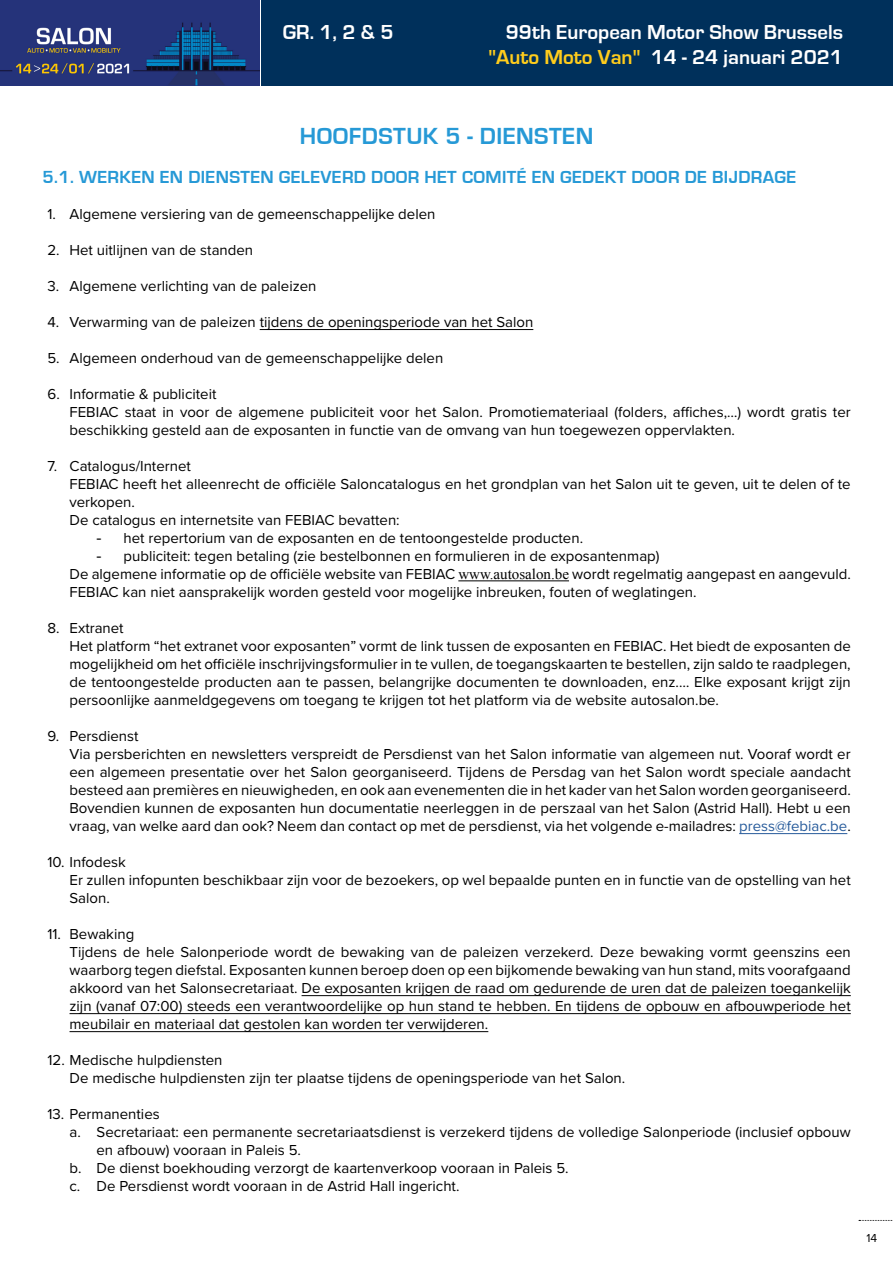
<style>
.page{position:relative;width:893px;height:1263px;background:#fff}
.page>*{position:absolute;margin:0;border:0;box-sizing:border-box;transform-origin:0 0}
.t1{font:700 24px "Eurostile";letter-spacing:.02em;color:#2699d6}
.t2{font:700 20.85px/25px "Eurostile";color:#fff;text-align:right}
.t3{font:700 18px "Eurostile";letter-spacing:.02em;color:#2699d6}
.t4{font:15px/18px "Proxima Nova";color:#000}
.t5{font:12px "Proxima Nova";color:#000}
.s1{color:#ffcd1c}
.s2{font-family:"Arial"}
.s3{font-family:"Times New Roman"}
.s4{color:#275b9b}
</style>
<div class="page">
<img style="left:0;top:0;width:260px;height:86px">
<div style="left:261px;top:0;width:632px;height:86px;background:#00305b"></div>
<svg style="left:859px;top:1220px;width:34px;height:1px"></svg>
<hr style="left:260px;top:329px;width:273px;height:1px;background:#000">
<hr style="left:458px;top:580px;width:111px;height:1px;background:#000">
<hr style="left:739px;top:833px;width:108px;height:1px;background:#275b9b">
<hr style="left:302px;top:995px;width:549px;height:1px;background:#000">
<hr style="left:70px;top:1013px;width:781px;height:1px;background:#000">
<hr style="left:70px;top:1031px;width:418px;height:1px;background:#000">
<h2 class="t2" style="left:283px;top:20px;width:112px">GR. 1, 2 &amp; 5</h2>
<h2 class="t2" style="left:488px;top:20px;width:356px">99th European Motor Show Brussels <span class="s1">"Auto Moto Van"</span> 14 - 24 januari 2021</h2>
<h1 class="t1" style="left:300px;top:123px;width:295px">HOOFDSTUK 5 - DIENSTEN</h1>
<p class="t3" style="left:43px;top:167px;width:755px">5.1. WERKEN EN DIENSTEN GELEVERD DOOR HET COMITÉ EN GEDEKT DOOR DE BIJDRAGE</p>
<p class="t4" style="left:47px;top:205px;width:389px">1. Algemene versiering van de gemeenschappelijke delen</p>
<p class="t4" style="left:47px;top:241px;width:207px">2. Het uitlijnen van de standen</p>
<p class="t4" style="left:47px;top:277px;width:271px">3. Algemene verlichting van de paleizen</p>
<p class="t4" style="left:47px;top:313px;width:487px">4. Verwarming van de paleizen tijdens de openingsperiode van het Salon</p>
<p class="t4" style="left:47px;top:349px;width:397px">5. Algemeen onderhoud van de gemeenschappelijke delen</p>
<p class="t4" style="left:70px;top:385px;width:783px;text-indent:-22px">6. Informatie &amp; publiciteit<br>FEBIAC staat in voor de algemene publiciteit voor het Salon. Promotiemateriaal (folders, affiches,…) wordt gratis ter beschikking gesteld aan de exposanten in functie van de omvang van hun toegewezen oppervlakten.</p>
<p class="t4" style="left:70px;top:457px;width:783px;text-indent:-22px">7. Catalogus/Internet<br>FEBIAC heeft het alleenrecht de officiële Saloncatalogus en het grondplan van het Salon uit te geven, uit te delen of te verkopen.<br>De catalogus en internetsite van FEBIAC bevatten:</p>
<p class="t4" style="left:97px;top:529px;width:488px"><span class="s2">-</span> het repertorium van de exposanten en de tentoongestelde producten.</p>
<p class="t4" style="left:70px;top:547px;width:783px;text-indent:27px"><span class="s2">-</span> publiciteit: tegen betaling (zie bestelbonnen en formulieren in de exposantenmap)<br>De algemene informatie op de officiële website van FEBIAC <span class="s3">www.autosalon.be</span> wordt regelmatig aangepast en aangevuld.<br>FEBIAC kan niet aansprakelijk worden gesteld voor mogelijke inbreuken, fouten of weglatingen.</p>
<p class="t4" style="left:70px;top:619px;width:783px;text-indent:-22px">8. Extranet<br>Het platform “het extranet voor exposanten” vormt de link tussen de exposanten en FEBIAC. Het biedt de exposanten de mogelijkheid om het officiële inschrijvingsformulier in te vullen, de toegangskaarten te bestellen, zijn saldo te raadplegen, de tentoongestelde producten aan te passen, belangrijke documenten te downloaden, enz.… Elke exposant krijgt zijn persoonlijke aanmeldgegevens om toegang te krijgen tot het platform via de website autosalon.be.</p>
<p class="t4" style="left:70px;top:727px;width:783px;text-indent:-22px">9. Persdienst<br>Via persberichten en newsletters verspreidt de Persdienst van het Salon informatie van algemeen nut. Vooraf wordt er een algemeen presentatie over het Salon georganiseerd. Tijdens de Persdag van het Salon wordt speciale aandacht besteed aan premières en nieuwigheden, en ook aan evenementen die in het kader van het Salon worden georganiseerd.<br>Bovendien kunnen de exposanten hun documentatie neerleggen in de perszaal van het Salon (Astrid Hall). Hebt u een vraag, van welke aard dan ook? Neem dan contact op met de persdienst, via het volgende e-mailadres: <span class="s4">press@febiac.be</span>.</p>
<p class="t4" style="left:70px;top:853px;width:783px;text-indent:-22px">10. Infodesk<br>Er zullen infopunten beschikbaar zijn voor de bezoekers, op wel bepaalde punten en in functie van de opstelling van het<br>Salon.</p>
<p class="t4" style="left:70px;top:925px;width:783px;text-indent:-22px">11. Bewaking<br>Tijdens de hele Salonperiode wordt de bewaking van de paleizen verzekerd. Deze bewaking vormt geenszins een waarborg tegen diefstal. Exposanten kunnen beroep doen op een bijkomende bewaking van hun stand, mits voorafgaand akkoord van het Salonsecretariaat. De exposanten krijgen de raad om gedurende de uren dat de paleizen toegankelijk zijn (vanaf 07:00) steeds een verantwoordelijke op hun stand te hebben. En tijdens de opbouw en afbouwperiode het meubilair en materiaal dat gestolen kan worden ter verwijderen.</p>
<p class="t4" style="left:70px;top:1051px;width:557px;text-indent:-22px">12. Medische hulpdiensten<br>De medische hulpdiensten zijn ter plaatse tijdens de openingsperiode van het Salon.</p>
<p class="t4" style="left:47px;top:1105px;width:114px">13. Permanenties</p>
<p class="t4" style="left:70px;top:1123px;width:783px">a. Secretariaat: een permanente secretariaatsdienst is verzekerd tijdens de volledige Salonperiode (inclusief opbouw</p>
<p class="t4" style="left:97px;top:1141px;width:206px">en afbouw) vooraan in Paleis 5.</p>
<p class="t4" style="left:70px;top:1159px;width:501px">b. De dienst boekhouding verzorgt de kaartenverkoop vooraan in Paleis 5.</p>
<p class="t4" style="left:70px;top:1177px;width:391px">c. De Persdienst wordt vooraan in de Astrid Hall ingericht.</p>
<p class="t5" style="left:866px;top:1229px;width:12px">14</p>
</div>
